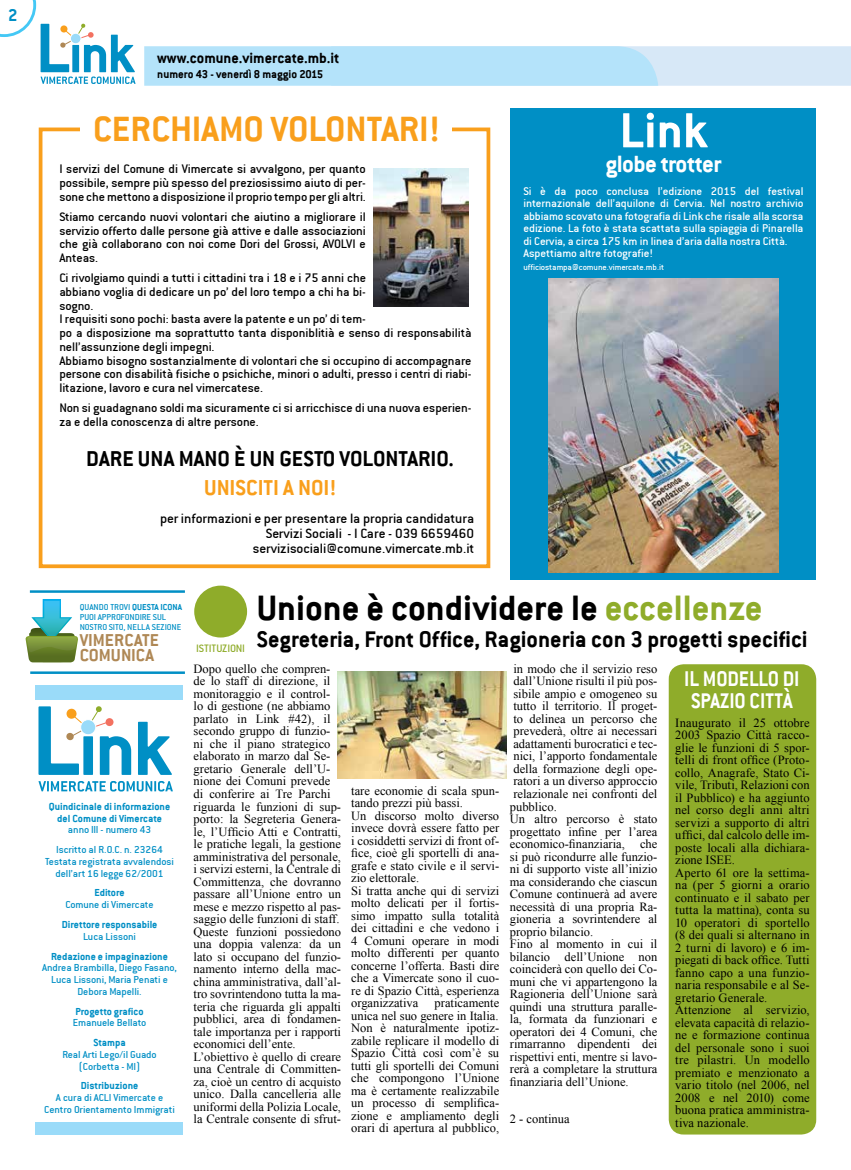
<style>
.page{position:relative;width:851px;height:1170px;background:#fff}
.page>*{position:absolute;margin:0;border:0;box-sizing:border-box;transform-origin:0 0}
.t1{font:700 54.12px "Conduit ITC";color:#fff}
.t2{font:700 38.75px "Conduit ITC";color:#000}
.t3{font:700 38.75px "Conduit ITC";color:#f99f1c}
.t4{font:700 25.88px "Conduit ITC";letter-spacing:-.02em;color:#fff}
.t5{font:700 25px "Conduit ITC";color:#000}
.t6{font:700 23.75px "Conduit ITC";color:#000}
.t7{font:700 23.75px "Conduit ITC";color:#f99f1c}
.t8{font:700 23.38px/22.5px "Conduit ITC";letter-spacing:-.005em;color:#fff;text-align:right;scale:.91 1}
.t9{font:700 19px/15.5px "Conduit ITC";color:#af8855}
.t10{font:700 18.75px "Conduit ITC";color:#008fc5}
.t11{font:700 16.25px "Conduit ITC";color:#000}
.t12{font:15px/15px "Conduit ITC";color:#000;text-align:right}
.t13{font:13.75px/13.8px "Conduit ITC";color:#000;text-align:justify}
.t14{font:12.5px/12.5px "Times New Roman";color:#000}
.t15{font:12.5px/12.5px "Conduit ITC";color:#fff}
.t16{font:700 12.5px "Conduit ITC";color:#000}
.t17{font:11.88px "Conduit ITC";letter-spacing:-.01em;color:#8fac2a}
.t18{font:11.25px/11.8px "Conduit ITC";color:#008fc5;text-align:center}
.t19{font:700 11.25px/11.8px "Conduit ITC";color:#008fc5;text-align:center}
.t20{font:9.5px/10px "Conduit ITC";color:#008fc5}
.t21{font:9.38px "Conduit ITC";color:#fff}
.s1{font-weight:700}
.s2{color:#8fac2a}
</style>
<div class="page">
<svg style="left:144px;top:46px;width:706px;height:40px"></svg>
<div style="left:39px;top:127px;width:451px;height:441px;border:4px solid #f99f1c"></div>
<div style="left:81px;top:108px;width:371px;height:34px;background:#fff"></div>
<svg style="left:38px;top:706px;width:134px;height:68px"></svg>
<svg style="left:38px;top:781px;width:135px;height:10px"></svg>
<div style="left:36px;top:685px;width:147px;height:14px;background:#9adbf9"></div>
<div style="left:36px;top:1122px;width:147px;height:12px;background:#9adbf9"></div>
<svg style="left:0;top:0;width:135px;height:84px"></svg>
<svg style="left:25px;top:599px;width:53px;height:63px"></svg>
<hr style="left:30px;top:671px;width:155px;height:3px;background:#008fc5">
<hr style="left:30px;top:590px;width:155px;height:2px;background:#008fc5">
<div style="left:510px;top:108px;width:306px;height:471px;background:#008fc5"></div>
<img style="left:548px;top:278px;width:230px;height:294px">
<div style="left:194px;top:585px;width:53px;height:52px;background:#8fac2a;border-radius:50%"></div>
<img style="left:373px;top:168px;width:95px;height:138px">
<div style="left:668px;top:664px;width:148px;height:470px;background:#8fac2a;border-radius:15px"></div>
<img style="left:337px;top:671px;width:169px;height:107px">
<h3 class="t10" style="left:8px;top:4px;width:11px">2</h3>
<h3 class="t11" style="left:157px;top:48px;width:183px">www.comune.vimercate.mb.it</h3>
<p class="t16" style="left:157px;top:67px;width:167px">numero 43 - venerdì 8 maggio 2015</p>
<h2 class="t3" style="left:93px;top:106px;width:348px">CERCHIAMO VOLONTARI!</h2>
<p class="t13" style="left:59px;top:162px;width:308px">I servizi del Comune di Vimercate si avvalgono, per quanto possibile, sempre più spesso del preziosissimo aiuto di per&shy;sone che mettono a disposizione il proprio tempo per gli altri.</p>
<p class="t13" style="left:59px;top:209px;width:308px">Stiamo cercando nuovi volontari che aiutino a migliorare il servizio offerto dalle persone già attive e dalle associazioni che già collaborano con noi come Dori del Grossi, AVOLVI e Anteas.</p>
<p class="t13" style="left:59px;top:271px;width:413px;text-align:left">Ci rivolgiamo quindi a tutti i cittadini tra i 18 e i 75 anni che<br>abbiano voglia di dedicare un po’ del loro tempo a chi ha bi-<br>sogno.<br>I requisiti sono pochi: basta avere la patente e un po’ di tem-<br>po a disposizione ma soprattutto tanta disponiblitià e senso di responsabilità nell’assunzione degli impegni.<br>Abbiamo bisogno sostanzialmente di volontari che si occupino di accompagnare persone con disabilità fisiche o psichiche, minori o adulti, presso i centri di riabi&shy;litazione, lavoro e cura nel vimercatese.</p>
<p class="t13" style="left:59px;top:401px;width:413px">Non si guadagnano soldi ma sicuramente ci si arricchisce di una nuova esperien&shy;za e della conoscenza di altre persone.</p>
<h3 class="t6" style="left:86px;top:444px;width:369px">DARE UNA MANO è UN GESTO VOLONTARIO.</h3>
<h3 class="t7" style="left:204px;top:473px;width:133px">UNISCITI A NOI!</h3>
<p class="t12" style="left:160px;top:510px;width:316px">per informazioni e per presentare la propria candidatura<br>Servizi Sociali - I Care - 039 6659460 servizisociali@comune.vimercate.mb.it</p>
<h1 class="t1" style="left:619px;top:99px;width:90px">Link</h1>
<h3 class="t4" style="left:605px;top:149px;width:118px">globe trotter</h3>
<p class="t15" style="left:523px;top:184px;width:281px">Si è da poco conclusa l’edizione 2015 del festival internazionale dell’aquilone di Cervia. Nel nostro archivio abbiamo scovato una fotografia di Link che risale alla scorsa edizione. La foto è stata scattata sulla spiaggia di Pinarella di Cervia, a circa 175 km in linea d’aria dalla nostra Città.<br>Aspettiamo altre fotografie!</p>
<p class="t21" style="left:523px;top:261px;width:142px">ufficiostampa@comune.vimercate.mb.it</p>
<p class="t20" style="left:80px;top:602px;width:104px">QUANDO TROVI <span class="s1">QUESTA ICONA<br></span>PUOI APPROFONDIRE SUL<br>NOSTRO SITO, NELLA SEZIONE</p>
<h3 class="t9" style="left:80px;top:631px;width:81px">VIMERCATE<br>COMUNICA</h3>
<p class="t19" style="left:49px;top:800px;width:123px">Quindicinale di informazione del Comune di Vimercate</p>
<p class="t18" style="left:56px;top:819px;width:108px;line-height:19.8px">anno III - numero 43<br>Iscritto al R.O.C. n. 23264</p>
<p class="t18" style="left:45px;top:855px;width:130px">Testata registrata avvalendosi dell’art 16 legge 62/2001</p>
<p class="t19" style="left:94px;top:886px;width:32px">Editore</p>
<p class="t18" style="left:65px;top:898px;width:90px">Comune di Vimercate</p>
<p class="t19" style="left:62px;top:918px;width:97px">Direttore responsabile</p>
<p class="t18" style="left:83px;top:930px;width:54px">Luca Lissoni</p>
<p class="t19" style="left:51px;top:949px;width:118px">Redazione e impaginazione</p>
<p class="t18" style="left:42px;top:961px;width:136px">Andrea Brambilla, Diego Fasano,<br>Luca Lissoni, Maria Penati e<br>Debora Mapelli.</p>
<p class="t19" style="left:76px;top:1004px;width:69px">Progetto grafico</p>
<p class="t18" style="left:73px;top:1016px;width:75px">Emanuele Bellato</p>
<p class="t19" style="left:93px;top:1036px;width:34px">Stampa</p>
<p class="t18" style="left:62px;top:1048px;width:96px">Real Arti Lego/il Guado (Corbetta - MI)</p>
<p class="t19" style="left:81px;top:1079px;width:59px">Distribuzione</p>
<p class="t18" style="left:44px;top:1091px;width:132px">A cura di ACLI Vimercate e<br>Centro Orientamento Immigrati</p>
<h2 class="t2" style="left:257px;top:585px;width:507px">Unione è condividere le <span class="s2">eccellenze</span></h2>
<h3 class="t5" style="left:257px;top:625px;width:552px">Segreteria, Front Office, Ragioneria con 3 progetti specifici</h3>
<p class="t17" style="left:196px;top:641px;width:50px">ISTITUZIONI</p>
<p class="t14" style="left:193px;top:662px;width:149px">Dopo quello che compren&shy;de lo staff di direzione, il monitoraggio e il control&shy;lo di gestione (ne abbiamo parlato in Link #42), il secondo gruppo di funzio&shy;ni che il piano strategico elaborato in marzo dal Se&shy;gretario Generale dell’U&shy;nione dei Comuni prevede di conferire ai Tre Parchi riguarda le funzioni di sup&shy;porto: la Segreteria Genera&shy;le, l’Ufficio Atti e Contratti, le pratiche legali, la gestione amministrativa del personale, i servizi esterni, la Centrale di<br>Committenza, che dovranno passare all’Unione entro un mese e mezzo rispetto al pas&shy;saggio delle funzioni di staff.<br>Queste funzioni possiedono una doppia valenza: da un lato si occupano del funzio&shy;namento interno della mac&shy;china amministrativa, dall’al&shy;tro sovrintendono tutta la ma&shy;teria che riguarda gli appalti pubblici, area di fondamen&shy;tale importanza per i rapporti economici dell’ente.<br>L’obiettivo è quello di creare una Centrale di Committen&shy;za, cioè un centro di acquisto unico. Dalla cancelleria alle uniformi della Polizia Locale, la Centrale consente di sfrut-</p>
<p class="t14" style="left:510px;top:662px;width:149px">in modo che il servizio reso dall’Unione risulti il più pos&shy;sibile ampio e omogeneo su tutto il territorio. Il proget&shy;to delinea un percorso che prevederà, oltre ai necessari adattamenti burocratici e tec&shy;nici, l’apporto fondamentale della formazione degli ope&shy;ratori a un diverso approccio relazionale nei confronti del pubblico.<br>Un altro percorso è stato progettato infine per l’area economico-finanziaria, che si può ricondurre alle funzio&shy;ni di supporto viste all’inizio ma considerando che ciascun<br>Comune continuerà ad avere necessità di una propria Ra&shy;gioneria a sovrintendere al proprio bilancio.<br>Fino al momento in cui il bilancio dell’Unione non coinciderà con quello dei Co&shy;muni che vi appartengono la<br>Ragioneria dell’Unione sarà quindi una struttura paralle&shy;la, formata da funzionari e operatori dei 4 Comuni, che rimarranno dipendenti dei rispettivi enti, mentre si lavo&shy;rerà a completare la struttura finanziaria dell’Unione.</p>
<p class="t14" style="left:510px;top:1112px;width:61px">2 - continua</p>
<h3 class="t8" style="left:684px;top:666px;width:72px">ilmodello</h3>
<h3 class="t8" style="left:691px;top:666px;width:118px">di<br>SPAZIO città</h3>
<p class="t14" style="left:675px;top:716px;width:136px">Inaugurato il 25 ottobre<br>2003 Spazio Città racco&shy;glie le funzioni di 5 spor&shy;telli di front office (Proto&shy;collo, Anagrafe, Stato Ci&shy;vile, Tributi, Relazioni con il Pubblico) e ha aggiunto nel corso degli anni altri servizi a supporto di altri uffici, dal calcolo delle im&shy;poste locali alla dichiara&shy;zione ISEE.<br>Aperto 61 ore la settima&shy;na (per 5 giorni a orario continuato e il sabato per tutta la mattina), conta su<br>10 operatori di sportello (8 dei quali si alternano in<br>2 turni di lavoro) e 6 im&shy;piegati di back office. Tutti fanno capo a una funzio&shy;naria responsabile e al Se&shy;gretario Generale.<br>Attenzione al servizio, elevata capacità di relazio&shy;ne e formazione continua del personale sono i suoi tre pilastri. Un modello premiato e menzionato a vario titolo (nel 2006, nel<br>2008 e nel 2010) come buona pratica amministra&shy;tiva nazionale.</p>
<p class="t14" style="left:351px;top:783px;width:149px">tare economie di scala spun&shy;tando prezzi più bassi.<br>Un discorso molto diverso invece dovrà essere fatto per i cosiddetti servizi di front of&shy;fice, cioè gli sportelli di ana&shy;grafe e stato civile e il servi&shy;zio elettorale.<br>Si tratta anche qui di servizi molto delicati per il fortis&shy;simo impatto sulla totalità dei cittadini e che vedono i<br>4 Comuni operare in modi molto differenti per quanto concerne l’offerta. Basti dire che a Vimercate sono il cuo&shy;re di Spazio Città, esperienza organizzativa</p>
<p class="t14" style="left:351px;top:996px;width:149px;text-align:justify;text-indent:83px">praticamente unica nel suo genere in Italia.<br>Non è naturalmente ipotiz&shy;zabile replicare il modello di Spazio Città così com’è su tutti gli sportelli dei Comuni che compongono l’Unione ma è certamente realizzabile un processo di semplifica&shy;zione e ampliamento degli orari di apertura al pubblico,</p>
</div>
